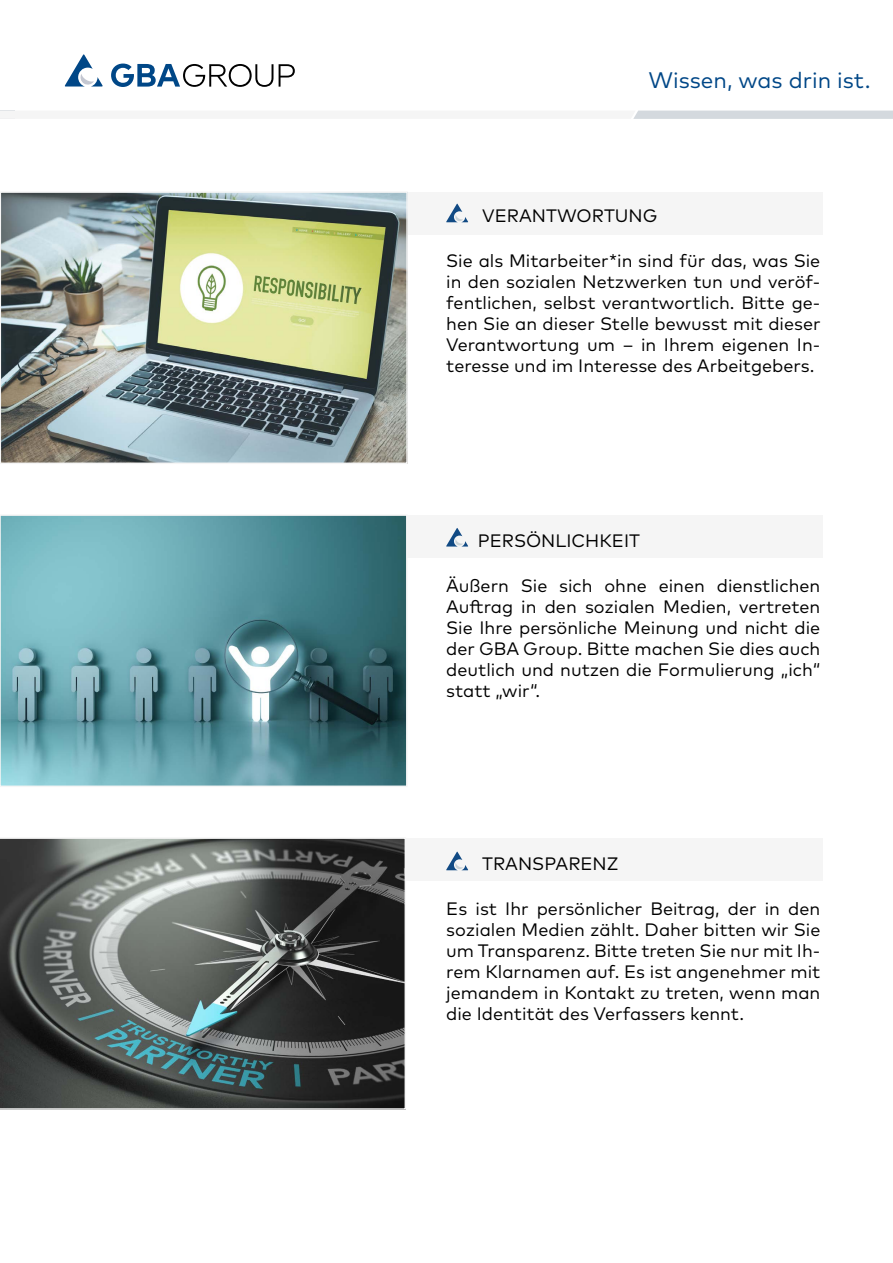
<style>
.page{position:relative;width:893px;height:1263px;background:#fff}
.page>*{position:absolute;margin:0;border:0;box-sizing:border-box;transform-origin:0 0}
.t1{font:22.5px "Mark Pro";color:#004787}
.t2{font:18px/21px "Mark W1 G";color:#000;text-align:justify}
.t3{font:18px/21px "Mark Pro";color:#000;text-align:justify}
</style>
<div class="page">
<div style="left:0;top:838px;width:822px;height:42px;background:#f5f5f5"></div>
<div style="left:0;top:515px;width:822px;height:42px;background:#f5f5f5"></div>
<div style="left:0;top:192px;width:822px;height:42px;background:#f5f5f5"></div>
<svg style="left:0;top:111px;width:893px;height:8px"></svg>
<svg style="left:64px;top:54px;width:39px;height:33px"></svg>
<svg style="left:279px;top:64px;width:16px;height:23px"></svg>
<svg style="left:111px;top:64px;width:162px;height:23px"></svg>
<svg style="left:446px;top:203px;width:22px;height:19px"></svg>
<svg style="left:446px;top:528px;width:22px;height:18px"></svg>
<img style="left:3px;top:194px;width:402px;height:267px">
<div style="left:0;top:191px;width:408px;height:273px;border:2px solid #f5f5f5"></div>
<img style="left:3px;top:517px;width:402px;height:267px">
<div style="left:0;top:514px;width:408px;height:273px;border:2px solid #f5f5f5"></div>
<svg style="left:0;top:838px;width:406px;height:272px;background:#545a58"></svg>
<svg style="left:446px;top:851px;width:22px;height:19px"></svg>
<p class="t1" style="left:648px;top:64px;width:224px">Wissen, was drin ist.</p>
<p class="t3" style="left:482px;top:204px;width:177px">VERANTWORTUNG</p>
<p class="t3" style="left:446px;top:249px;width:376px">Sie als Mitarbeiter*in sind für das, was Sie in den sozialen Netzwerken tun und veröf&shy;fentlichen, selbst verantwortlich. Bitte ge&shy;hen Sie an dieser Stelle bewusst mit dieser Verantwortung um – in Ihrem eigenen In&shy;teresse und im Interesse des Arbeitgebers.</p>
<p class="t3" style="left:478px;top:528px;width:164px">PERSÖNLICHKEIT</p>
<p class="t2" style="left:446px;top:574px;width:376px">Äußern Sie sich ohne einen dienstlichen Auftrag in den sozialen Medien, vertreten Sie Ihre persönliche Meinung und nicht die der GBA Group. Bitte machen Sie dies auch deutlich und nutzen die Formulierung „ich“ statt „wir“.</p>
<p class="t3" style="left:482px;top:852px;width:138px">TRANSPARENZ</p>
<p class="t2" style="left:446px;top:897px;width:376px">Es ist Ihr persönlicher Beitrag, der in den sozialen Medien zählt. Daher bitten wir Sie um Transparenz. Bitte treten Sie nur mit Ih&shy;rem Klarnamen auf. Es ist angenehmer mit jemandem in Kontakt zu treten, wenn man die Identität des Verfassers kennt.</p>
</div>
